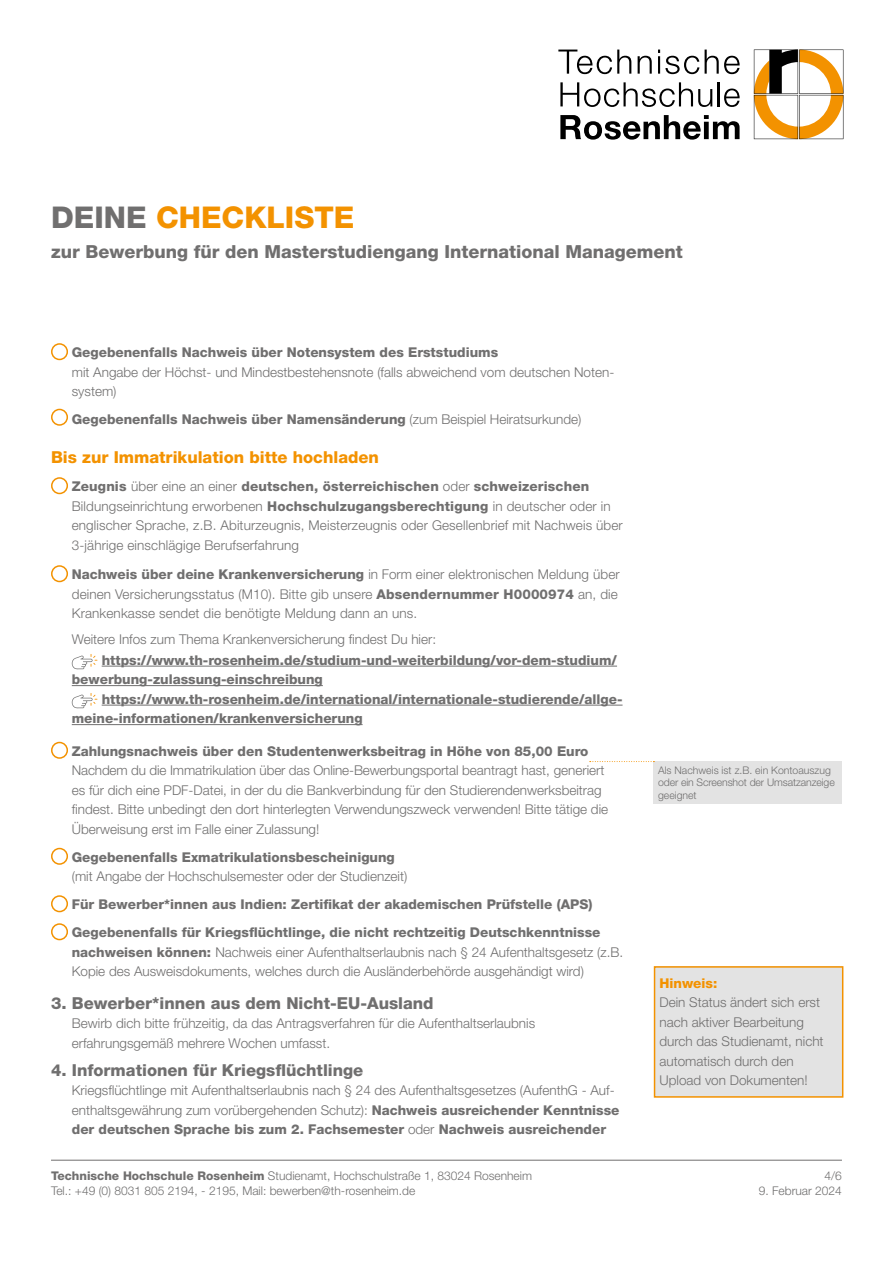
<style>
.page{position:relative;width:893px;height:1263px;background:#fff}
.page>*{position:absolute;margin:0;border:0;box-sizing:border-box;transform-origin:0 0}
.t1{font:800 30px "Helvetica Neue LT Pro";color:#f39200}
.t2{font:800 18px "Helvetica Neue LT Pro";color:#706f6f}
.t3{font:800 16.5px "Helvetica Neue LT Pro";color:#706f6f}
.t4{font:800 16.5px "Helvetica Neue LT Pro";color:#f39200}
.t5{font:300 13.5px/19.5px "Helvetica Neue LT Pro";color:#706f6f}
.t6{font:800 13.5px/19.5px "Helvetica Neue LT Pro";color:#706f6f}
.t7{font:800 13.5px "Helvetica Neue LT Pro";color:#f39200}
.t8{font:300 12px/14.4px "Helvetica Neue LT Pro";color:#706f6f}
.t9{font:300 10.5px/12.6px "Helvetica Neue LT Pro";color:#706f6f}
.s1{color:#706f6f}
.s2{font-weight:300}
.s3{font-weight:800}
</style>
<div class="page">
<svg style="left:560px;top:82px;width:152px;height:25px"></svg>
<hr style="left:718px;top:82px;width:2px;height:24px;background:#000">
<svg style="left:724px;top:89px;width:16px;height:18px"></svg>
<svg style="left:560px;top:115px;width:180px;height:25px"></svg>
<svg style="left:558px;top:50px;width:73px;height:24px"></svg>
<svg style="left:638px;top:56px;width:14px;height:18px"></svg>
<svg style="left:658px;top:50px;width:41px;height:24px"></svg>
<svg style="left:705px;top:50px;width:35px;height:24px"></svg>
<svg style="left:754px;top:50px;width:89px;height:89px"></svg>
<hr style="left:51px;top:1160px;width:791px;height:1px;background:#706f6f">
<hr style="left:102px;top:666px;width:515px;height:1px;background:#706f6f">
<hr style="left:72px;top:685px;width:251px;height:1px;background:#706f6f">
<hr style="left:102px;top:705px;width:521px;height:1px;background:#706f6f">
<hr style="left:72px;top:724px;width:291px;height:1px;background:#706f6f">
<div style="left:51px;top:343px;width:17px;height:17px;border:2px solid #f39200;border-radius:50%"></div>
<div style="left:51px;top:409px;width:17px;height:17px;border:2px solid #f39200;border-radius:50%"></div>
<div style="left:51px;top:477px;width:17px;height:17px;border:2px solid #f39200;border-radius:50%"></div>
<div style="left:51px;top:565px;width:17px;height:17px;border:2px solid #f39200;border-radius:50%"></div>
<svg style="left:72px;top:654px;width:25px;height:15px"></svg>
<svg style="left:72px;top:693px;width:25px;height:15px"></svg>
<div style="left:51px;top:742px;width:17px;height:17px;border:2px solid #f39200;border-radius:50%"></div>
<div style="left:51px;top:848px;width:17px;height:17px;border:2px solid #f39200;border-radius:50%"></div>
<div style="left:51px;top:895px;width:17px;height:17px;border:2px solid #f39200;border-radius:50%"></div>
<div style="left:51px;top:923px;width:17px;height:17px;border:2px solid #f39200;border-radius:50%"></div>
<div style="left:654px;top:967px;width:189px;height:130px;background:#e3e3e3"></div>
<div style="left:654px;top:966px;width:189px;height:132px;border:2px solid #f39200"></div>
<div style="left:654px;top:761px;width:188px;height:43px;background:#e3e3e3"></div>
<svg style="left:590px;top:761px;width:64px;height:1px"></svg>
<h1 class="t1" style="left:51px;top:199px;width:305px"><span class="s1">DEINE</span> CHECKLISTE</h1>
<h2 class="t2" style="left:51px;top:241px;width:633px">zur Bewerbung für den Masterstudiengang International Management</h2>
<p class="t6" style="left:72px;top:343px;width:428px">Gegebenenfalls Nachweis über Notensystem des Erststudiums</p>
<p class="t5" style="left:72px;top:362px;width:544px">mit Angabe der Höchst- und Mindestbestehensnote (falls abweichend vom deutschen Noten&shy;system)</p>
<p class="t6" style="left:72px;top:410px;width:511px">Gegebenenfalls Nachweis über Namensänderung <span class="s2">(zum Beispiel Heiratsurkunde)</span></p>
<p class="t4" style="left:51px;top:447px;width:329px">Bis zur Immatrikulation bitte hochladen</p>
<p class="t5" style="left:72px;top:476px;width:553px"><span class="s3">Zeugnis</span> über eine an einer <span class="s3">deutschen, österreichischen</span> oder <span class="s3">schweizerischen </span>Bildungseinrichtung erworbenen <span class="s3">Hochschulzugangsberechtigung</span> in deutscher oder in englischer Sprache, z.B. Abiturzeugnis, Meisterzeugnis oder Gesellenbrief mit Nachweis über 3-jährige einschlägige Berufserfahrung</p>
<p class="t5" style="left:72px;top:564px;width:549px"><span class="s3">Nachweis über deine Krankenversicherung</span> in Form einer elektronischen Meldung über deinen Versicherungsstatus (M10). Bitte gib unsere <span class="s3">Absendernummer H0000974</span> an, die<br>Krankenkasse sendet die benötigte Meldung dann an uns.</p>
<p class="t5" style="left:72px;top:629px;width:366px">Weitere Infos zum Thema Krankenversicherung findest Du hier:</p>
<p class="t6" style="left:72px;top:650px;width:547px;text-indent:30px">https://www.th-rosenheim.de/studium-und-weiterbildung/vor-dem-studium/ bewerbung-zulassung-einschreibung</p>
<p class="t6" style="left:72px;top:689px;width:552px;text-indent:30px">https://www.th-rosenheim.de/international/internationale-studierende/allge&shy;meine-informationen/krankenversicherung</p>
<p class="t6" style="left:72px;top:741px;width:518px">Zahlungsnachweis über den Studentenwerksbeitrag in Höhe von 85,00 Euro</p>
<p class="t5" style="left:72px;top:760px;width:538px">Nachdem du die Immatrikulation über das Online-Bewerbungsportal beantragt hast, generiert es für dich eine PDF-Datei, in der du die Bankverbindung für den Studierendenwerksbeitrag findest. Bitte unbedingt den dort hinterlegten Verwendungszweck verwenden! Bitte tätige die Überweisung erst im Falle einer Zulassung!</p>
<p class="t6" style="left:72px;top:847px;width:325px">Gegebenenfalls Exmatrikulationsbescheinigung</p>
<p class="t5" style="left:72px;top:866px;width:337px">(mit Angabe der Hochschulsemester oder der Studienzeit)</p>
<p class="t6" style="left:72px;top:890px;width:530px;line-height:28px">Für Bewerber*innen aus Indien: Zertifikat der akademischen Prüfstelle (APS)<br>Gegebenenfalls für Kriegsflüchtlinge, die nicht rechtzeitig Deutschkenntnisse</p>
<p class="t5" style="left:72px;top:942px;width:553px"><span class="s3">nachweisen können:</span> Nachweis einer Aufenthaltserlaubnis nach § 24 Aufenthaltsgesetz (z.B.<br>Kopie des Ausweisdokuments, welches durch die Ausländerbehörde ausgehändigt wird)</p>
<p class="t3" style="left:51px;top:993px;width:384px">3. Bewerber*innen aus dem Nicht-EU-Ausland</p>
<p class="t5" style="left:72px;top:1013px;width:465px">Bewirb dich bitte frühzeitig, da das Antragsverfahren für die Aufenthaltserlaubnis erfahrungsgemäß mehrere Wochen umfasst.</p>
<p class="t3" style="left:51px;top:1060px;width:314px">4. Informationen für Kriegsflüchtlinge</p>
<p class="t5" style="left:72px;top:1080px;width:549px">Kriegsflüchtlinge mit Aufenthaltserlaubnis nach § 24 des Aufenthaltsgesetzes (AufenthG - Auf&shy;enthaltsgewährung zum vorübergehenden Schutz): <span class="s3">Nachweis ausreichender Kenntnisse der deutschen Sprache bis zum 2. Fachsemester</span> oder <span class="s3">Nachweis ausreichender</span></p>
<p class="t8" style="left:51px;top:1169px;width:483px"><span class="s3">Technische Hochschule Rosenheim</span> Studienamt, Hochschulstraße 1, 83024 Rosenheim<br>Tel.: +49 (0) 8031 805 2194, - 2195, Mail: bewerben@th-rosenheim.de</p>
<p class="t9" style="left:658px;top:763px;width:178px">Als Nachweis ist z.B. ein Kontoauszug oder ein Screenshot der Umsatzanzeige geeignet</p>
<p class="t7" style="left:659px;top:975px;width:59px">Hinweis:</p>
<p class="t5" style="left:659px;top:993px;width:166px">Dein Status ändert sich erst nach aktiver Bearbeitung durch das Studienamt, nicht automatisch durch den<br>Upload von Dokumenten!</p>
<p class="t8" style="left:825px;top:1169px;width:19px">4/6</p>
<p class="t8" style="left:759px;top:1183px;width:85px">9. Februar 2024</p>
</div>
